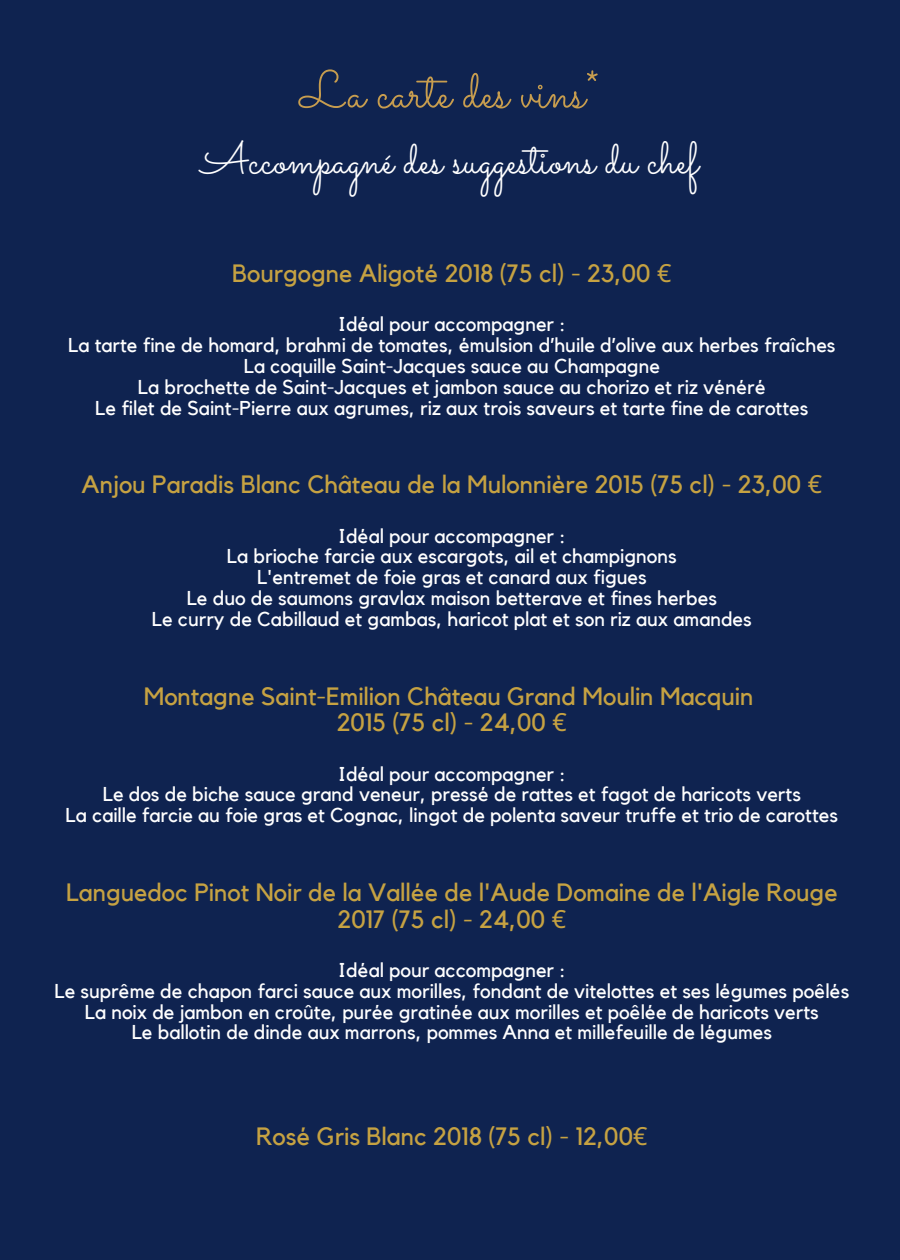
<style>
.page{position:relative;width:900px;height:1260px;background:#0f2350}
.page>*{position:absolute;margin:0;border:0;box-sizing:border-box;transform-origin:0 0}
.t1{font:52.5px "Sacramento";color:#c79d4f}
.t2{font:45px "Sacramento";color:#fff}
.t3{font:25px/26.8px "Kollektif";color:#c6a242;text-align:center}
.t4{font:20px/20.8px "Kollektif";color:#fff;text-align:center}
.s1{font-family:"Noto Sans"}
</style>
<div class="page">
<h1 class="t1" style="left:300px;top:58px;width:301px">La carte des vins*</h1>
<h2 class="t2" style="left:201px;top:131px;width:499px">Accompagné des suggestions du chef</h2>
<p class="t3" style="left:232px;top:261px;width:441px">Bourgogne Aligoté 2018 (75 cl) - 23,00 <span class="s1">€</span></p>
<p class="t4" style="left:68px;top:315px;width:769px">Idéal pour accompagner :<br>La tarte fine de homard, brahmi de tomates, émulsion d’huile d’olive aux herbes fraîches La coquille Saint-Jacques sauce au Champagne<br>La brochette de Saint-Jacques et jambon sauce au chorizo et riz vénéré<br>Le filet de Saint-Pierre aux agrumes, riz aux trois saveurs et tarte fine de carottes</p>
<p class="t3" style="left:82px;top:472px;width:742px">Anjou Paradis Blanc Château de la Mulonnière 2015 (75 cl) - 23,00 <span class="s1">€</span></p>
<p class="t4" style="left:152px;top:526px;width:601px">Idéal pour accompagner :<br>La brioche farcie aux escargots, ail et champignons<br>L'entremet de foie gras et canard aux figues<br>Le duo de saumons gravlax maison betterave et fines herbes<br>Le curry de Cabillaud et gambas, haricot plat et son riz aux amandes</p>
<p class="t3" style="left:144px;top:684px;width:611px">Montagne Saint-Emilion Château Grand Moulin Macquin<br>2015 (75 cl) - 24,00 <span class="s1">€</span></p>
<p class="t4" style="left:66px;top:764px;width:774px">Idéal pour accompagner :<br>Le dos de biche sauce grand veneur, pressé de rattes et fagot de haricots verts<br>La caille farcie au foie gras et Cognac, lingot de polenta saveur truffe et trio de carottes</p>
<p class="t3" style="left:66px;top:880px;width:773px">Languedoc Pinot Noir de la Vallée de l'Aude Domaine de l'Aigle Rouge<br>2017 (75 cl) - 24,00 <span class="s1">€</span></p>
<p class="t4" style="left:54px;top:960px;width:796px">Idéal pour accompagner :<br>Le suprême de chapon farci sauce aux morilles, fondant de vitelottes et ses légumes poêlés La noix de jambon en croûte, purée gratinée aux morilles et poêlée de haricots verts<br>Le ballotin de dinde aux marrons, pommes Anna et millefeuille de légumes</p>
<p class="t3" style="left:256px;top:1124px;width:393px">Rosé Gris Blanc 2018 (75 cl) - 12,00<span class="s1">€</span></p>
</div>
